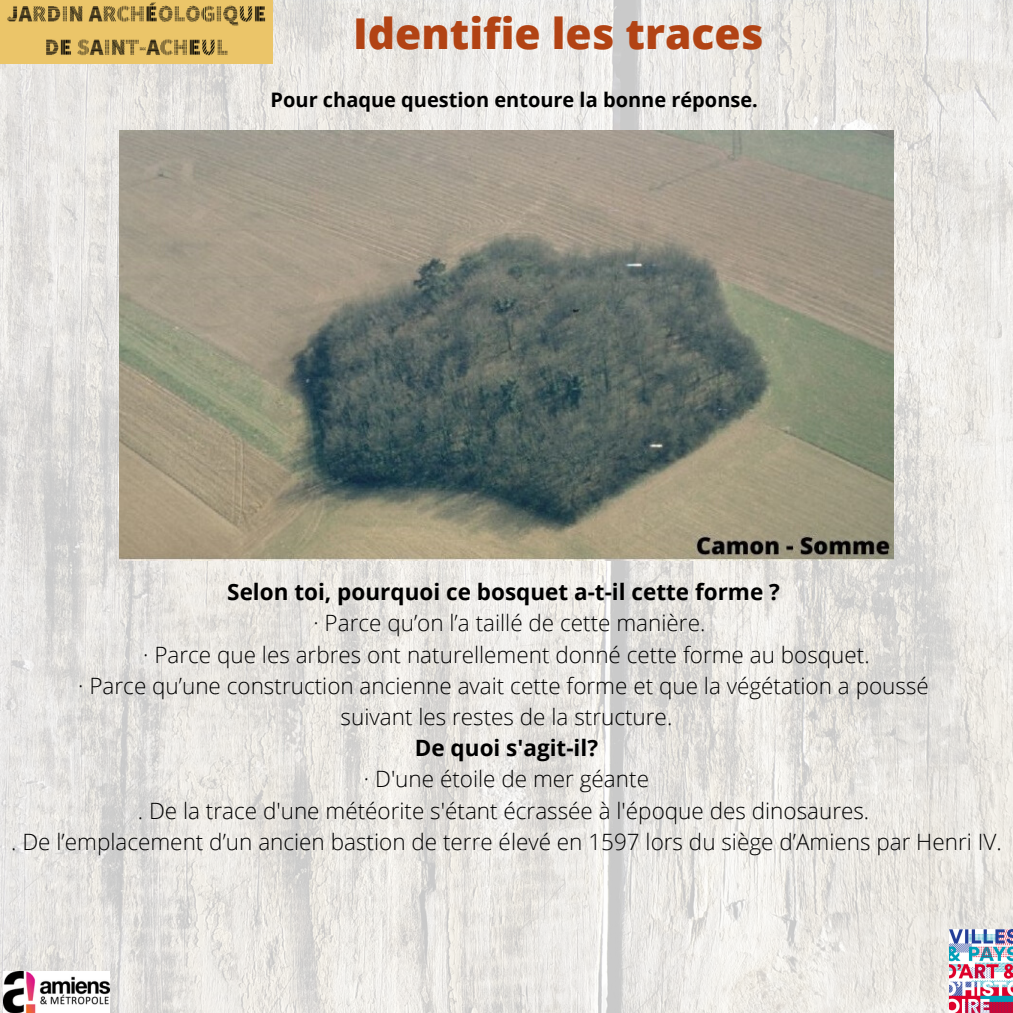
<style>
.page{position:relative;width:1013px;height:1013px;background:#fff}
.page>*{position:absolute;margin:0;border:0;box-sizing:border-box;transform-origin:0 0}
.t1{font:800 42.5px "Open Sans";color:#b24314}
.t2{font:300 22.5px/31.2px "Open Sans";color:#000;text-align:center}
.t3{font:700 22.5px "Open Sans";color:#000}
.t4{font:700 20px "Open Sans";color:#000}
</style>
<div class="page">
<img style="left:0;top:0;width:1012px;height:1012px">
<img style="left:0;top:0;width:273px;height:64px">
<img style="left:949px;top:929px;width:63px;height:83px">
<img style="left:3px;top:971px;width:106px;height:41px">
<img style="left:120px;top:130px;width:773px;height:431px">
<h1 class="t1" style="left:353px;top:3px;width:412px">Identifie les traces</h1>
<p class="t4" style="left:270px;top:85px;width:489px">Pour chaque question entoure la bonne réponse.</p>
<p class="t3" style="left:227px;top:576px;width:554px">Selon toi, pourquoi ce bosquet a-t-il cette forme ?</p>
<p class="t2" style="left:78px;top:607px;width:852px">· Parce qu’on l’a taillé de cette manière.<br>· Parce que les arbres ont naturellement donné cette forme au bosquet.<br>· Parce qu’une construction ancienne avait cette forme et que la végétation a poussé suivant les restes de la structure.</p>
<p class="t3" style="left:415px;top:732px;width:185px">De quoi s'agit-il?</p>
<p class="t2" style="left:11px;top:763px;width:992px">· D'une étoile de mer géante<br>. De la trace d'une météorite s'étant écrassée à l'époque des dinosaures.<br>. De l’emplacement d’un ancien bastion de terre élevé en 1597 lors du siège d’Amiens par Henri IV.</p>
</div>
